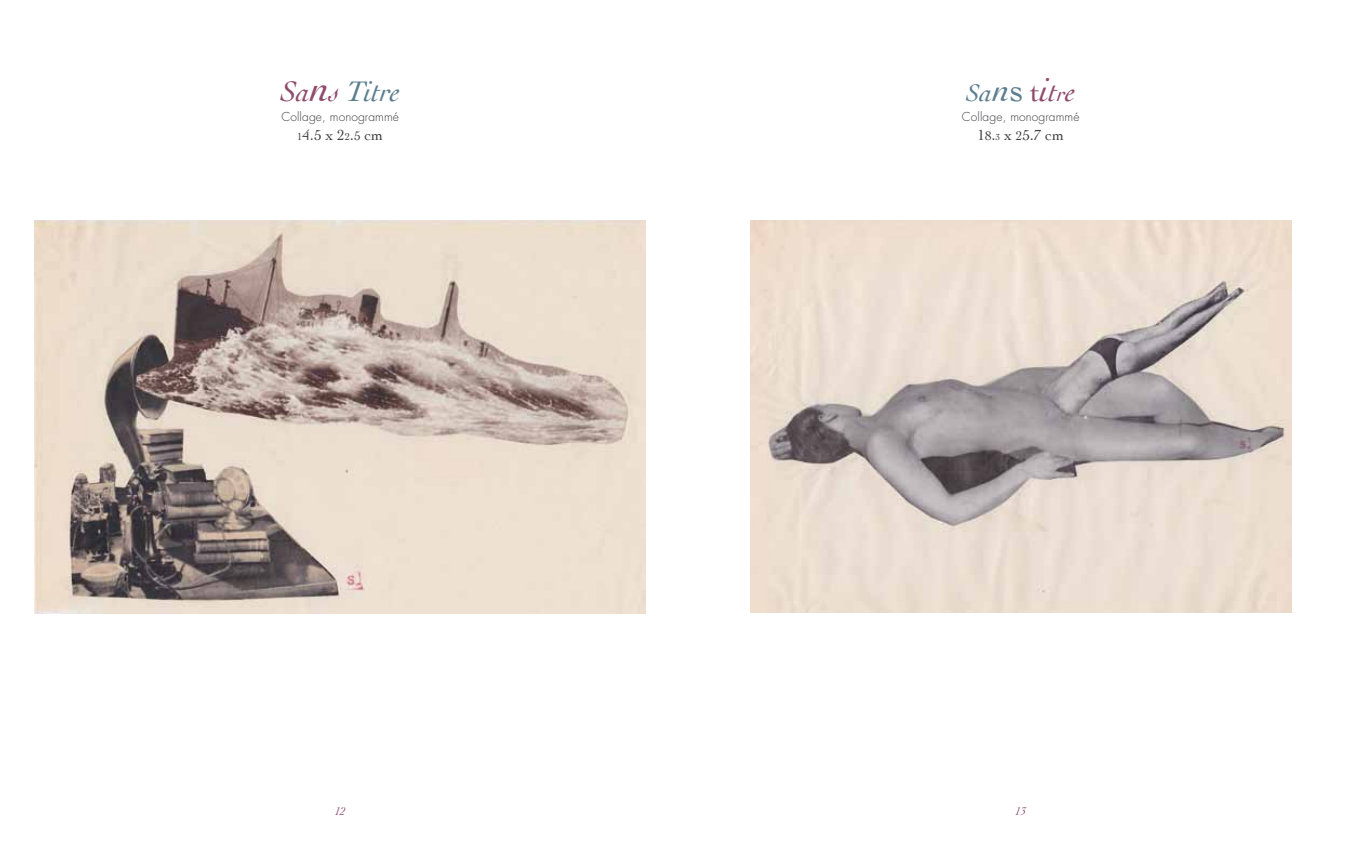
<style>
.page{position:relative;width:1361px;height:851px;background:#fff}
.page>*{position:absolute;margin:0;border:0;box-sizing:border-box;transform-origin:0 0}
.t1{font:italic 29.55px "Cochin";color:#5c7e8e}
.t2{font:italic 29.55px "Cochin";color:#8e4b6b}
.t3{font:15.3px "Cochin";color:#3e3d40}
.t4{font:300 12px "Futura Std";letter-spacing:.01em;color:#3e3d40}
.t5{font:italic 11.7px "Cochin";color:#8e4b6b}
.s1{color:#8e4b6b}
.s2{font-size:40.2px;color:#8e4b6b}
.s3{font-size:10.5px}
.s4{font-size:13.2px}
.s5{font-size:25.05px;color:#5c7e8e}
.s6{font-size:27.75px;color:#5c7e8e}
.s7{font-size:35.7px;color:#5c7e8e}
.s8{font-style:normal;font-size:35.7px;color:#5c7e8e}
.s9{font-style:normal}
.s10{font-size:34.35px}
.s11{font-size:23.7px}
.s12{font-size:9.3px}
</style>
<div class="page">
<img style="left:750px;top:220px;width:541px;height:392px">
<img style="left:35px;top:220px;width:610px;height:393px">
<h1 class="t1" style="left:280px;top:75px;width:122px"><span class="s1">Sa</span><span class="s2">n</span><span class="s1">s</span> titre</h1>
<p class="t4" style="left:281px;top:109px;width:119px">Collage, monogrammé</p>
<p class="t3" style="left:297px;top:127px;width:87px"><span class="s3">1</span>4.5 x 2<span class="s3">2</span>.<span class="s4">5</span> cm</p>
<h1 class="t2" style="left:966px;top:75px;width:111px"><span class="s5">S</span><span class="s6">a</span><span class="s7">n</span><span class="s8">s</span> <span class="s9">t</span><span class="s10">i</span>t<span class="s11">r</span>e</h1>
<p class="t4" style="left:962px;top:109px;width:119px">Collage, monogrammé</p>
<p class="t3" style="left:977px;top:127px;width:88px">1<span class="s4">8</span>.<span class="s12">3</span> x <span class="s4">2</span>5.7 cm</p>
<p class="t5" style="left:335px;top:804px;width:12px">12</p>
<p class="t5" style="left:1015px;top:804px;width:12px">13</p>
</div>
